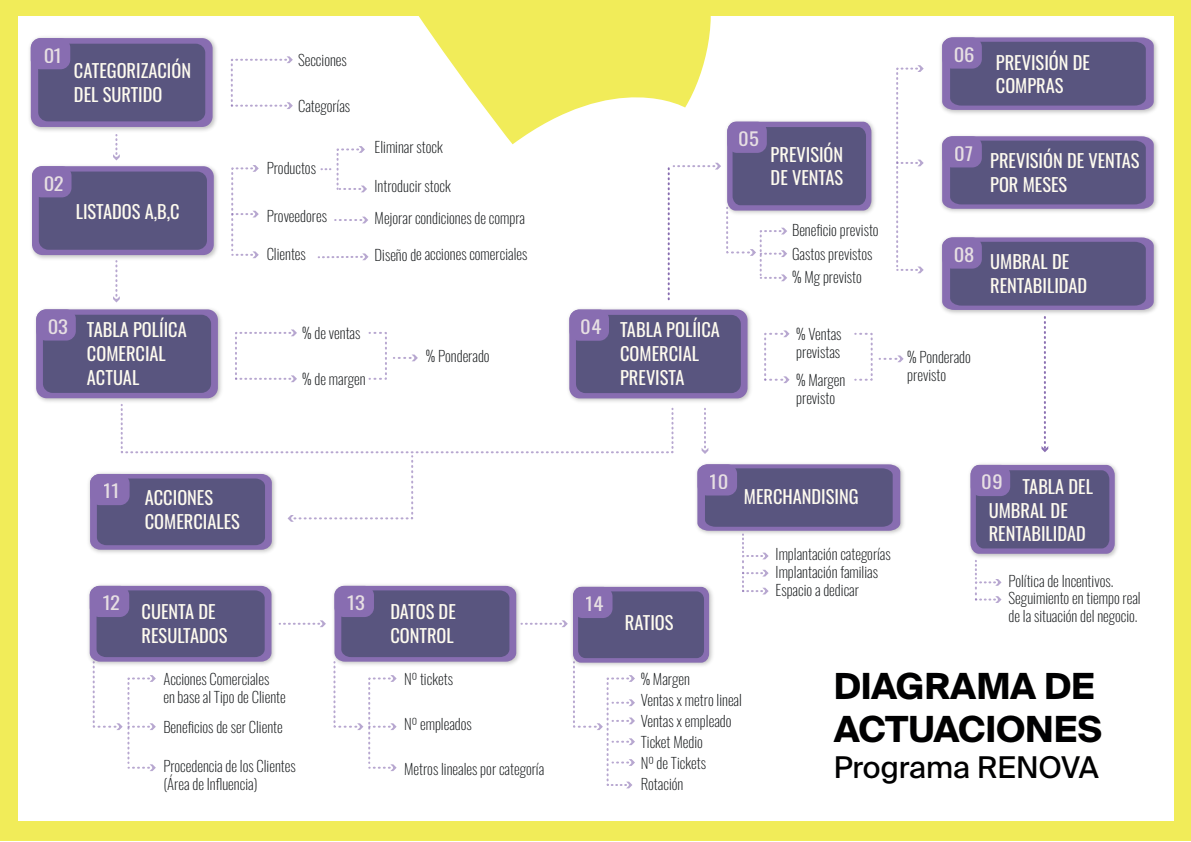
<style>
.page{position:relative;width:1191px;height:842px;background:#fff}
.page>*{position:absolute;margin:0;border:0;box-sizing:border-box;transform-origin:0 0}
.t1{font:700 36px/43.2px "Suisse Intl";color:#000001}
.t2{font:30px "Suisse Intl";color:#000001}
.t3{font:18.4px/23.9px "Oswald";color:#fefbef}
.t4{font:18.1px "Oswald";color:#fefbef;scale:1.14 1}
.t5{font:200 14.9px/17.9px "Oswald";color:#15181a}
</style>
<div class="page">
<div style="left:1px;top:0;width:1190px;height:841px;background:#f1ec59"></div>
<div style="left:18px;top:16px;width:1156px;height:805px;background:#fff"></div>
<img style="left:31px;top:166px;width:187px;height:95px">
<div style="left:32px;top:166px;width:182px;height:89px;background:#886db1;border-radius:11px"></div>
<div style="left:39px;top:172px;width:168px;height:78px;background:#59557f;border-radius:9px"></div>
<img style="left:35px;top:309px;width:187px;height:96px">
<div style="left:36px;top:309px;width:182px;height:89px;background:#886db1;border-radius:11px"></div>
<div style="left:43px;top:315px;width:168px;height:78px;background:#59557f;border-radius:9px"></div>
<img style="left:29px;top:37px;width:188px;height:94px">
<div style="left:31px;top:38px;width:182px;height:89px;background:#886db1;border-radius:11px"></div>
<div style="left:38px;top:44px;width:167px;height:77px;background:#59557f;border-radius:9px"></div>
<svg style="left:231px;top:56px;width:62px;height:53px"></svg>
<svg style="left:235px;top:329px;width:62px;height:53px"></svg>
<svg style="left:369px;top:332px;width:18px;height:48px"></svg>
<svg style="left:335px;top:217px;width:33px;height:6px"></svg>
<svg style="left:394px;top:354px;width:24px;height:7px"></svg>
<svg style="left:764px;top:330px;width:25px;height:53px"></svg>
<svg style="left:855px;top:333px;width:17px;height:48px"></svg>
<svg style="left:879px;top:355px;width:24px;height:7px"></svg>
<svg style="left:321px;top:146px;width:46px;height:46px"></svg>
<svg style="left:319px;top:253px;width:49px;height:7px"></svg>
<svg style="left:231px;top:165px;width:28px;height:93px"></svg>
<svg style="left:896px;top:65px;width:27px;height:208px"></svg>
<svg style="left:113px;top:135px;width:7px;height:25px"></svg>
<svg style="left:113px;top:261px;width:7px;height:41px"></svg>
<div style="left:31px;top:38px;width:39px;height:31px;background:#886db1;border-radius:10px"></div>
<div style="left:32px;top:166px;width:39px;height:31px;background:#886db1;border-radius:10px"></div>
<img style="left:88px;top:480px;width:2px;height:66px">
<img style="left:88px;top:592px;width:2px;height:66px">
<div style="left:36px;top:309px;width:40px;height:32px;background:#886db1;border-radius:10px"></div>
<img style="left:568px;top:309px;width:183px;height:93px">
<div style="left:569px;top:310px;width:178px;height:88px;background:#886db1;border-radius:10px"></div>
<div style="left:576px;top:315px;width:165px;height:78px;background:#59557f;border-radius:9px"></div>
<div style="left:569px;top:310px;width:40px;height:31px;background:#886db1;border-radius:10px"></div>
<img style="left:733px;top:121px;width:142px;height:90px">
<img style="left:940px;top:40px;width:218px;height:74px">
<svg style="left:942px;top:37px;width:211px;height:73px;background:#625a88"></svg>
<div style="left:942px;top:37px;width:39px;height:32px;background:#886db1;border-radius:10px"></div>
<img style="left:940px;top:139px;width:218px;height:73px">
<svg style="left:942px;top:136px;width:211px;height:73px;background:#625a88"></svg>
<div style="left:942px;top:136px;width:39px;height:31px;background:#886db1;border-radius:10px"></div>
<img style="left:940px;top:240px;width:218px;height:77px">
<svg style="left:942px;top:237px;width:211px;height:73px;background:#625a88"></svg>
<div style="left:942px;top:237px;width:39px;height:32px;background:#886db1;border-radius:10px"></div>
<img style="left:969px;top:464px;width:149px;height:97px">
<svg style="left:970px;top:465px;width:144px;height:89px;background:#625a88"></svg>
<div style="left:970px;top:465px;width:40px;height:31px;background:#886db1;border-radius:10px"></div>
<img style="left:900px;top:467px;width:4px;height:64px">
<svg style="left:975px;top:561px;width:26px;height:42px"></svg>
<svg style="left:667px;top:122px;width:204px;height:179px"></svg>
<svg style="left:1041px;top:317px;width:7px;height:135px"></svg>
<svg style="left:90px;top:405px;width:810px;height:383px"></svg>
<svg style="left:418px;top:16px;width:300px;height:128px;fill:#f1ec59"></svg>
<p class="t4" style="left:43px;top:41px;width:18px">01</p>
<p class="t3" style="left:74px;top:58px;width:119px">CATEGORIZACIÓN<br>DEL SURTIDO</p>
<p class="t4" style="left:43px;top:169px;width:19px">02</p>
<p class="t3" style="left:76px;top:198px;width:105px">LISTADOS A,B,C</p>
<p class="t5" style="left:298px;top:50px;width:50px">Secciones</p>
<p class="t5" style="left:298px;top:96px;width:54px">Categorías</p>
<p class="t5" style="left:267px;top:158px;width:51px">Productos</p>
<p class="t5" style="left:267px;top:206px;width:62px">Proveedores</p>
<p class="t5" style="left:267px;top:244px;width:41px">Clientes</p>
<p class="t5" style="left:374px;top:137px;width:70px">Eliminar stock</p>
<p class="t5" style="left:374px;top:170px;width:152px;line-height:32px">Introducir stock<br>Mejorar condiciones de compra</p>
<p class="t5" style="left:374px;top:244px;width:155px">Diseño de acciones comerciales</p>
<p class="t4" style="left:738px;top:125px;width:19px">05</p>
<p class="t3" style="left:770px;top:141px;width:74px">PREVISIÓN<br>DE VENTAS</p>
<p class="t5" style="left:792px;top:218px;width:88px;line-height:23.3px">Beneficio previsto<br>Gastos previstos % Mg previsto</p>
<p class="t4" style="left:953px;top:40px;width:20px">06</p>
<p class="t3" style="left:996px;top:51px;width:96px;line-height:22.9px">PREVISIÓN DE<br>COMPRAS</p>
<p class="t3" style="left:990px;top:147px;width:151px;text-indent:-35px"><sup>07</sup> PREVISIÓN DE VENTAS<br>POR MESES</p>
<p class="t3" style="left:990px;top:249px;width:99px;text-indent:-37px"><sup>08</sup> UMBRAL DE<br>RENTABILIDAD</p>
<p class="t3" style="left:87px;top:317px;width:101px">TABLA POLÍICA<br>COMERCIAL<br>ACTUAL</p>
<p class="t4" style="left:48px;top:312px;width:19px">03</p>
<p class="t3" style="left:620px;top:317px;width:101px">TABLA POLÍICA<br>COMERCIAL<br>PREVISTA</p>
<p class="t4" style="left:581px;top:312px;width:20px">04</p>
<p class="t5" style="left:302px;top:323px;width:60px">% de ventas</p>
<p class="t5" style="left:302px;top:369px;width:65px">% de margen</p>
<p class="t5" style="left:796px;top:324px;width:47px">% Ventas previstas</p>
<p class="t5" style="left:796px;top:370px;width:51px">% Margen previsto</p>
<p class="t5" style="left:426px;top:346px;width:65px">% Ponderado</p>
<p class="t5" style="left:907px;top:347px;width:65px">% Ponderado previsto</p>
<p class="t4" style="left:104px;top:477px;width:15px">11</p>
<p class="t3" style="left:145px;top:485px;width:97px">ACCIONES<br>COMERCIALES</p>
<p class="t4" style="left:102px;top:589px;width:17px">12</p>
<p class="t3" style="left:142px;top:599px;width:87px">CUENTA DE<br>RESULTADOS</p>
<p class="t4" style="left:347px;top:589px;width:17px">13</p>
<p class="t3" style="left:390px;top:599px;width:67px">DATOS DE<br>CONTROL</p>
<p class="t4" style="left:585px;top:590px;width:17px">14</p>
<p class="t3" style="left:625px;top:610px;width:50px">RATIOS</p>
<p class="t4" style="left:710px;top:467px;width:18px">10</p>
<p class="t3" style="left:744px;top:484px;width:116px">MERCHANDISING</p>
<p class="t5" style="left:775px;top:544px;width:117px">Implantación categorías<br>Implantación familias<br>Espacio a dedicar</p>
<p class="t4" style="left:981px;top:468px;width:20px">09</p>
<p class="t3" style="left:988px;top:473px;width:106px;text-indent:34px">TABLA DEL<br>UMBRAL DE<br>RENTABILIDAD</p>
<p class="t5" style="left:1008px;top:571px;width:134px">Política de Incentivos.<br>Seguimiento en tiempo real de la situación del negocio.</p>
<p class="t5" style="left:163px;top:670px;width:124px">Acciones Comerciales<br>en base al Tipo de Cliente</p>
<p class="t5" style="left:163px;top:717px;width:121px">Beneficios de ser Cliente</p>
<p class="t5" style="left:163px;top:756px;width:134px">Procedencia de los Clientes (Área de Influencia)</p>
<p class="t5" style="left:404px;top:670px;width:50px">Nº tickets</p>
<p class="t5" style="left:404px;top:714px;width:69px">Nº empleados</p>
<p class="t5" style="left:404px;top:759px;width:142px">Metros lineales por categoría</p>
<p class="t5" style="left:640px;top:668px;width:103px;line-height:20.9px">% Margen<br>Ventas x metro lineal<br>Ventas x empleado<br>Ticket Medio<br>Nº de Tickets<br>Rotación</p>
<h1 class="t1" style="left:833px;top:665px;width:270px">DIAGRAMA DE<br>ACTUACIONES</h1>
<h2 class="t2" style="left:833px;top:750px;width:267px">Programa RENOVA</h2>
</div>
